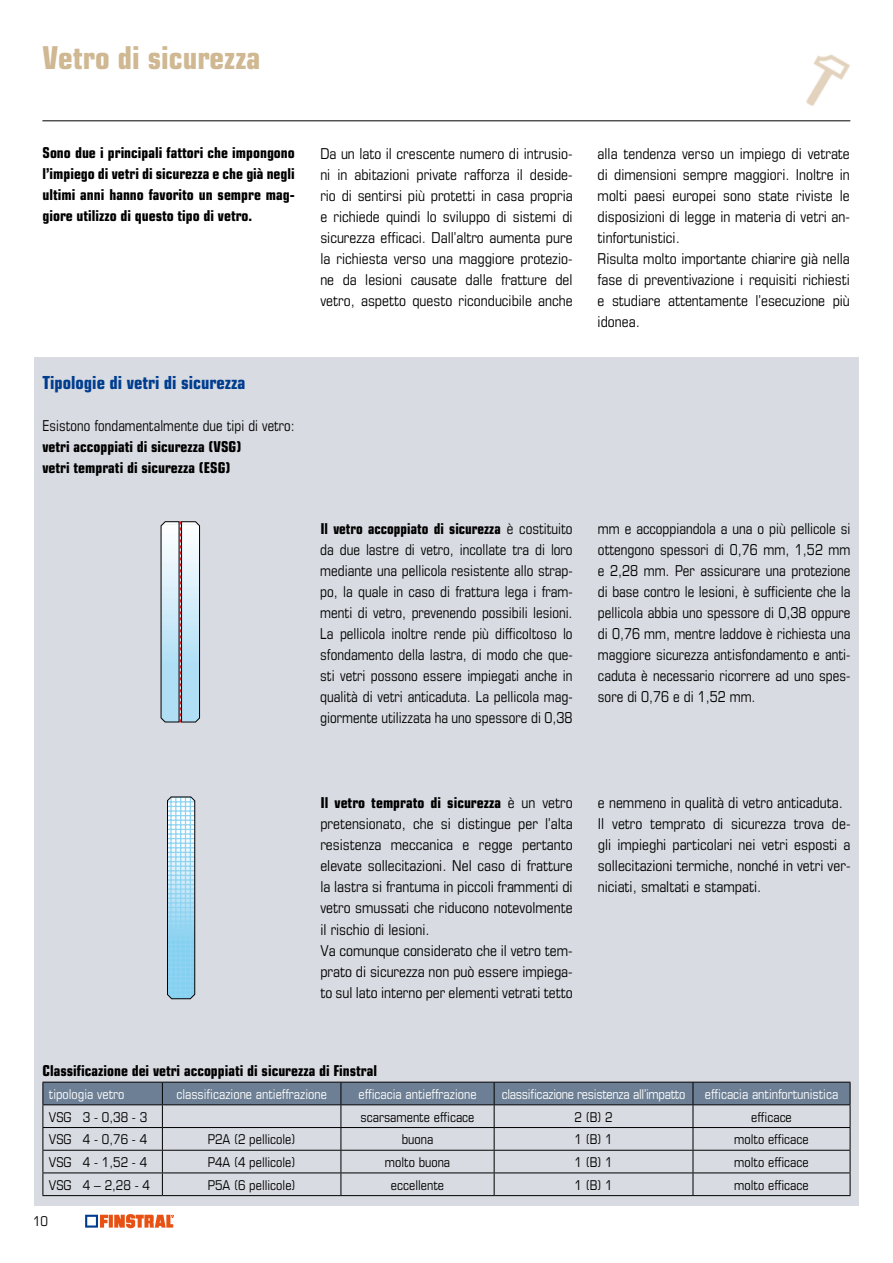
<style>
.page{position:relative;width:893px;height:1263px;background:#fff}
.page>*{position:absolute;margin:0;border:0;box-sizing:border-box;transform-origin:0 0}
.t1{font:700 condensed 31.5px "Eurostile";color:#cfb892}
.t2{font:700 condensed 18px "Eurostile";color:#003d8f}
.t3{font:condensed 15px/21px "Eurostile";color:#000}
.t4{font:condensed 15px/21px "Eurostile";color:#000;text-align:justify;scale:.96 1}
.t5{font:700 condensed 15px/21px "Eurostile";color:#000;text-align:justify}
.t6{font:condensed 15px "Eurostile";color:#000;scale:.94 1}
.t7{font:condensed 13.5px "Eurostile";color:#000}
.t8{font:condensed 13.5px "Eurostile";color:#fff}
.t9{font:condensed 13.5px "Eurostile";letter-spacing:-.02em;color:#fff}
.s1{font-weight:700}
</style>
<div class="page">
<svg style="left:109px;top:1215px;width:4px;height:12px"></svg>
<svg style="left:114px;top:1214px;width:60px;height:15px"></svg>
<svg style="left:85px;top:1215px;width:23px;height:12px"></svg>
<div style="left:34px;top:358px;width:825px;height:848px;background:#d8dbe1"></div>
<hr style="left:42px;top:120px;width:808px;height:1px;background:#000">
<svg style="left:43px;top:1082px;width:808px;height:113px"></svg>
<hr style="left:43px;top:1195px;width:119px;height:1px;background:#000">
<hr style="left:162px;top:1195px;width:179px;height:1px;background:#000">
<hr style="left:341px;top:1195px;width:153px;height:1px;background:#000">
<hr style="left:494px;top:1195px;width:199px;height:1px;background:#000">
<hr style="left:693px;top:1195px;width:157px;height:1px;background:#000">
<svg style="left:160px;top:521px;width:41px;height:202px"></svg>
<svg style="left:167px;top:796px;width:29px;height:203px"></svg>
<img style="left:806px;top:54px;width:44px;height:52px">
<h1 class="t1" style="left:43px;top:39px;width:219px">Vetro di sicurezza</h1>
<p class="t5" style="left:43px;top:142px;width:254px">Sono due i principali fattori che impongono l’impiego di vetri di sicurezza e che già negli ultimi anni hanno favorito un sempre mag&shy;giore utilizzo di questo tipo di vetro.</p>
<p class="t3" style="left:320px;top:142px;width:254px;text-align:justify">Da un lato il crescente numero di intrusio&shy;ni in abitazioni private rafforza il deside&shy;rio di sentirsi più protetti in casa propria e richiede quindi lo sviluppo di sistemi di sicurezza efficaci. Dall’altro aumenta pure la richiesta verso una maggiore protezio&shy;ne da lesioni causate dalle fratture del vetro, aspetto questo riconducibile anche</p>
<p class="t2" style="left:43px;top:372px;width:205px">Tipologie di vetri di sicurezza</p>
<p class="t6" style="left:43px;top:417px;width:270px">Esistono fondamentalmente due tipi di vetro:</p>
<p class="t5" style="left:43px;top:436px;width:200px">vetri accoppiati di sicurezza (VSG) vetri temprati di sicurezza (ESG)</p>
<p class="t4" style="left:320px;top:517px;width:264px"><span class="s1">Il vetro accoppiato di sicurezza</span> è costituito da due lastre di vetro, incollate tra di loro mediante una pellicola resistente allo strap&shy;po, la quale in caso di frattura lega i fram&shy;menti di vetro, prevenendo possibili lesioni.<br>La pellicola inoltre rende più difficoltoso lo sfondamento della lastra, di modo che que&shy;sti vetri possono essere impiegati anche in qualità di vetri anticaduta. La pellicola mag&shy;giormente utilizzata ha uno spessore di 0,38</p>
<p class="t3" style="left:598px;top:142px;width:254px">alla tendenza verso un impiego di vetrate di dimensioni sempre maggiori. Inoltre in molti paesi europei sono state riviste le disposizioni di legge in materia di vetri an&shy;tinfortunistici.<br>Risulta molto importante chiarire già nella fase di preventivazione i requisiti richiesti e studiare attentamente l’esecuzione più idonea.</p>
<p class="t4" style="left:598px;top:517px;width:265px">mm e accoppiandola a una o più pellicole si ottengono spessori di 0,76 mm, 1,52 mm e 2,28 mm. Per assicurare una protezione di base contro le lesioni, è sufficiente che la pellicola abbia uno spessore di 0,38 oppure di 0,76 mm, mentre laddove è richiesta una maggiore sicurezza antisfondamento e anti&shy;caduta è necessario ricorrere ad uno spes&shy;sore di 0,76 e di 1,52 mm.</p>
<p class="t3" style="left:320px;top:792px;width:254px"><span class="s1">Il vetro temprato di sicurezza</span> è un vetro pretensionato, che si distingue per l’alta resistenza meccanica e regge pertanto elevate sollecitazioni. Nel caso di fratture la lastra si frantuma in piccoli frammenti di vetro smussati che riducono notevolmente il rischio di lesioni.<br>Va comunque considerato che il vetro tem&shy;prato di sicurezza non può essere impiega&shy;to sul lato interno per elementi vetrati tetto</p>
<p class="t3" style="left:598px;top:792px;width:254px">e nemmeno in qualità di vetro anticaduta.<br>Il vetro temprato di sicurezza trova de&shy;gli impieghi particolari nei vetri esposti a sollecitazioni termiche, nonché in vetri ver&shy;niciati, smaltati e stampati.</p>
<p class="t5" style="left:43px;top:1060px;width:336px">Classificazione dei vetri accoppiati di sicurezza di Finstral</p>
<p class="t8" style="left:49px;top:1086px;width:77px">tipologia vetro</p>
<p class="t8" style="left:176px;top:1086px;width:152px">classificazione antieffrazione</p>
<p class="t8" style="left:358px;top:1086px;width:120px">efficacia antieffrazione</p>
<p class="t9" style="left:502px;top:1086px;width:185px">classificazione resistenza all’impatto</p>
<p class="t8" style="left:705px;top:1086px;width:135px">efficacia antinfortunistica</p>
<p class="t7" style="left:49px;top:1108px;width:100px">VSG 3 - 0,38 - 3</p>
<p class="t7" style="left:361px;top:1108px;width:115px">scarsamente efficace</p>
<p class="t7" style="left:574px;top:1108px;width:40px">2 (B) 2</p>
<p class="t7" style="left:751px;top:1108px;width:42px">efficace</p>
<p class="t7" style="left:49px;top:1131px;width:100px">VSG 4 - 0,76 - 4</p>
<p class="t7" style="left:208px;top:1131px;width:89px">P2A (2 pellicole)</p>
<p class="t7" style="left:402px;top:1131px;width:33px">buona</p>
<p class="t7" style="left:574px;top:1131px;width:40px">1 (B) 1</p>
<p class="t7" style="left:734px;top:1131px;width:76px">molto efficace</p>
<p class="t7" style="left:49px;top:1154px;width:100px">VSG 4 - 1,52 - 4</p>
<p class="t7" style="left:208px;top:1154px;width:89px">P4A (4 pellicole)</p>
<p class="t7" style="left:385px;top:1154px;width:67px">molto buona</p>
<p class="t7" style="left:574px;top:1154px;width:40px">1 (B) 1</p>
<p class="t7" style="left:734px;top:1154px;width:76px">molto efficace</p>
<p class="t7" style="left:49px;top:1177px;width:103px">VSG 4 – 2,28 - 4</p>
<p class="t7" style="left:208px;top:1177px;width:89px">P5A (6 pellicole)</p>
<p class="t7" style="left:391px;top:1177px;width:55px">eccellente</p>
<p class="t7" style="left:574px;top:1177px;width:40px">1 (B) 1</p>
<p class="t7" style="left:734px;top:1177px;width:76px">molto efficace</p>
<p class="t7" style="left:33px;top:1213px;width:17px">10</p>
</div>
